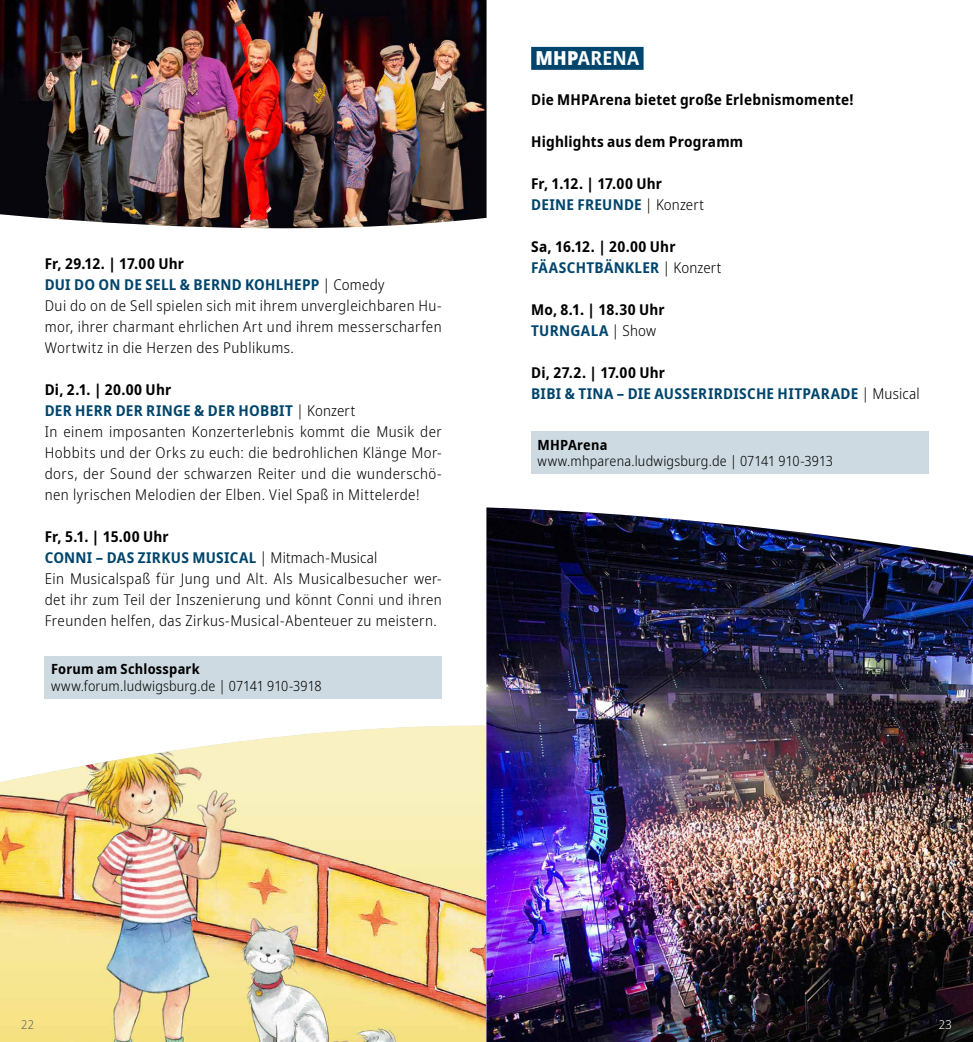
<style>
.page{position:relative;width:973px;height:1042px;background:#fff}
.page>*{position:absolute;margin:0;border:0;box-sizing:border-box;transform-origin:0 0}
.t1{font:700 semi-condensed 19.25px "Noto Sans";letter-spacing:.015em;color:#fff}
.t2{font:300 semi-condensed 14.88px/21px "Noto Sans";letter-spacing:.03em;color:#000}
.t3{font:700 semi-condensed 14.88px/21px "Noto Sans";letter-spacing:.015em;color:#000}
.t4{font:700 semi-condensed 14.88px/21px "Noto Sans";letter-spacing:.02em;color:#00456c}
.t5{font:300 semi-condensed 14px "Noto Sans";letter-spacing:.01em;color:#000}
.t6{font:700 semi-condensed 14px "Noto Sans";letter-spacing:.015em;color:#000}
.t7{font:300 semi-condensed 12.25px "Noto Sans";color:#646363}
.t8{font:300 semi-condensed 12.25px "Noto Sans";color:#fff}
.s1{font-weight:700}
.s2{font-weight:700;color:#00456c}
.s3{font-weight:900}
.s4{color:#00456c}
.s5{font-weight:300}
.s6{color:#000}
.s7{font-weight:300;color:#000}
</style>
<div class="page">
<div style="left:45px;top:656px;width:396px;height:42px;background:#cddae2"></div>
<div style="left:531px;top:47px;width:112px;height:23px;background:#00456c"></div>
<div style="left:531px;top:432px;width:397px;height:42px;background:#cddae2"></div>
<img style="left:0;top:725px;width:486px;height:317px">
<img style="left:0;top:0;width:486px;height:229px">
<img style="left:486px;top:507px;width:486px;height:535px">
<p class="t2" style="left:45px;top:253px;width:398px"><span class="s1">Fr, 29.12. | 17.00 Uhr<br></span><span class="s2">DUI DO ON DE SELL &amp; BERND KOHLHEPP</span> | Comedy<br>Dui do on de Sell spielen sich mit ihrem unvergleichbaren Hu‑ mor, ihrer charmant ehrlichen Art und ihrem messerscharfen Wortwitz in die Herzen des Publikums.</p>
<p class="t2" style="left:45px;top:379px;width:398px"><span class="s1">Di, 2.1. | 20.00 Uhr<br></span><span class="s2">DER HERR DER RINGE &amp; DER HOBBIT</span> | Konzert<br>In einem imposanten Konzerterlebnis kommt die Musik der Hobbits und der Orks zu euch: die bedrohlichen Klänge Mor‑ dors, der Sound der schwarzen Reiter und die wunderschö‑ nen lyrischen Melodien der Elben. Viel Spaß in Mittelerde!</p>
<p class="t2" style="left:45px;top:526px;width:398px"><span class="s1">Fr, 5.1. | 15.00 Uhr<br></span><span class="s2">CONNI – DAS ZIRKUS MUSICAL</span> | Mitmach-Musical<br>Ein Musicalspaß für Jung und Alt. Als Musicalbesucher wer‑ det ihr zum Teil der Inszenierung und könnt Conni und ihren Freunden helfen, das Zirkus-Musical-Abenteuer zu meistern.</p>
<p class="t6" style="left:51px;top:659px;width:150px">Forum am Schlosspark</p>
<p class="t5" style="left:51px;top:676px;width:272px">www.forum.ludwigsburg.de | 07141 910-3918</p>
<p class="t1" style="left:535px;top:44px;width:105px"><span class="s3">MHP</span>ARENA</p>
<p class="t3" style="left:531px;top:90px;width:324px">Die MHPArena bietet große Erlebnismomente!</p>
<p class="t3" style="left:531px;top:132px;width:213px">Highlights aus dem Programm</p>
<p class="t3" style="left:531px;top:174px;width:174px">Fr, 1.12. | 17.00 Uhr<br><span class="s4">DEINE FREUNDE</span> <span class="s5">| Konzert</span></p>
<p class="t3" style="left:531px;top:237px;width:192px">Sa, 16.12. | 20.00 Uhr<br><span class="s4">FÄASCHTBÄNKLER</span> <span class="s5">| Konzert</span></p>
<p class="t3" style="left:531px;top:300px;width:135px">Mo, 8.1. | 18.30 Uhr<br><span class="s4">TURNGALA</span> <span class="s5">| Show</span></p>
<p class="t4" style="left:531px;top:363px;width:390px"><span class="s6">Di, 27.2. | 17.00 Uhr<br></span>BIBI &amp; TINA – DIE AUSSERIRDISCHE HITPARADE <span class="s7">| Musical</span></p>
<p class="t6" style="left:537px;top:434px;width:71px">MHPArena</p>
<p class="t5" style="left:537px;top:451px;width:297px">www.mhparena.ludwigsburg.de | 07141 910-3913</p>
<p class="t7" style="left:21px;top:1016px;width:14px">22</p>
<p class="t8" style="left:938px;top:1016px;width:14px">23</p>
</div>
